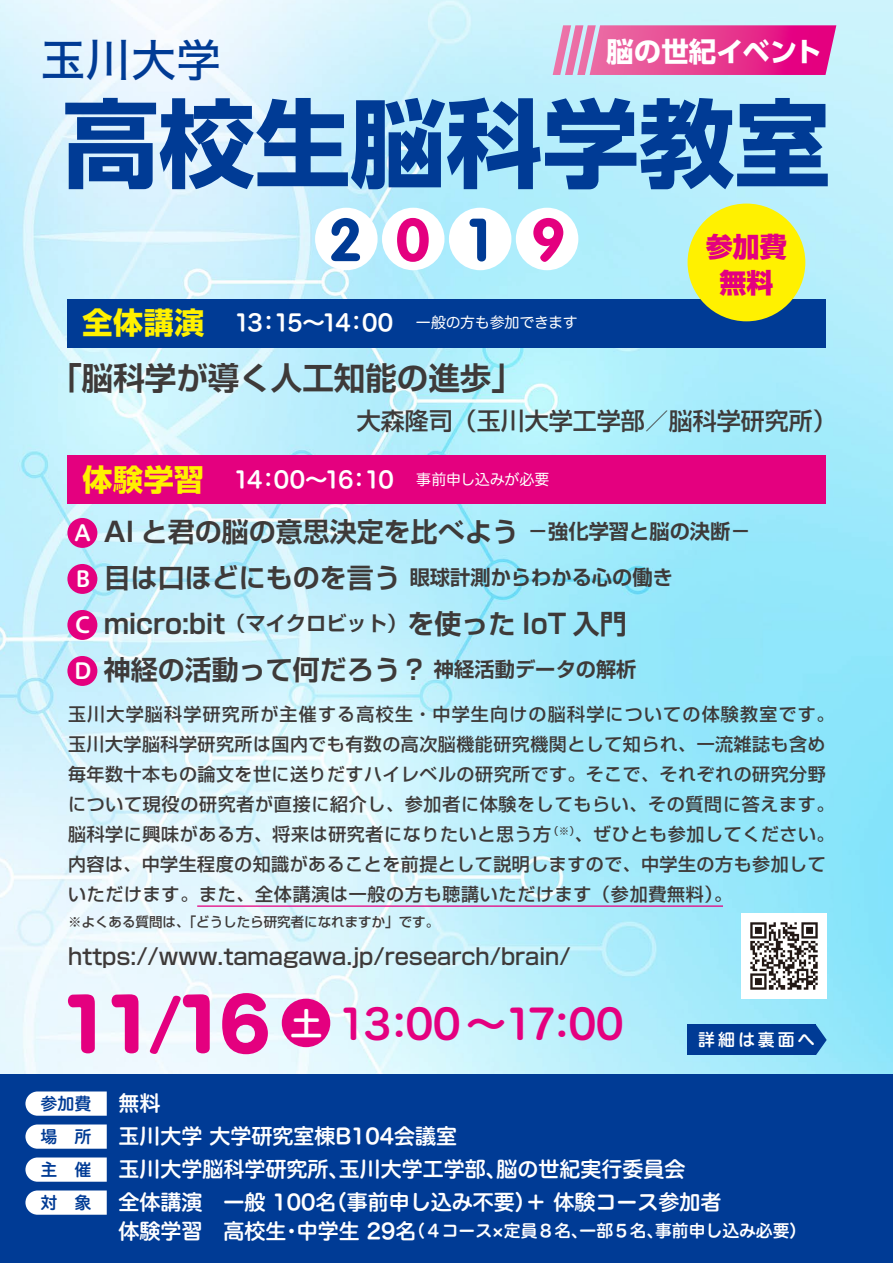
<style>
.page{position:relative;width:893px;height:1263px;background:#fff}
.page>*{position:absolute;margin:0;border:0;box-sizing:border-box;transform-origin:0 0}
.t1{font:700 96px "UD Shin Go Pro";color:#003b95}
.t2{font:69.6px "Hira Maru Std W8";color:#e4007f}
.t3{font:700 59.7px "VAG Rounded";color:#003b95}
.t4{font:45.15px "Hira Kaku Std W5";color:#003b95}
.t5{font:40.2px "Hira Maru Std W6";color:#e4007f}
.t6{font:700 31.5px "Shin Go Pro De";color:#3e3a39}
.t7{font:700 27.45px "UD Shin Go Pro";color:#fff}
.t8{font:700 27px/46px "Shin Go Pro De";color:#3e3a39}
.t9{font:800 27px/36px "Shin Go Pro";color:#e4007f;text-align:center}
.t10{font:500 24px "Shin Go Pro";color:#3e3a39}
.t11{font:22.5px "Hira Maru Std W6";letter-spacing:-.09em;color:#fff}
.t12{font:500 22.5px "Shin Go Pro";color:#3e3a39}
.t13{font:21px/33px "Hira Maru Std W6";color:#fff}
.t14{font:700 20.25px "Shin Go Pro De";color:#3e3a39}
.t15{font:500 18px/30px "Shin Go Pro";letter-spacing:.035em;color:#3e3a39}
.t16{font:17.1px/33px "Hiragino UD Sans R Std W6";color:#003b95;text-align:justify}
.t17{font:16.8px "Hira Maru Std W6";color:#fff}
.t18{font:500 13.5px "Shin Go Pro";color:#3e3a39}
.s1{color:#e4007f}
.s2{font-family:"Shin Go Pro";font-weight:700;font-size:30px;color:#fff100}
.s3{font-family:"Hira Maru Std W4";font-size:15px}
.s4{font-family:"Hiragino UD Sans R Std W6";font-weight:400;font-size:22.2px;color:#fff}
.s5{font-size:20.25px}
.s6{font-size:27px}
.s7{font-family:"Hira Maru Std W6";font-size:59.25px}
.s8{font-size:21px}
</style>
<div class="page">
<img style="left:0;top:0;width:893px;height:1075px">
<div style="left:0;top:1075px;width:893px;height:188px;background:#003b95"></div>
<hr style="left:197px;top:905px;width:526px;height:2px;background:#e4007f">
<div style="left:67px;top:299px;width:759px;height:48px;background:#003b95"></div>
<svg style="left:816px;top:1025px;width:11px;height:30px"></svg>
<div style="left:688px;top:1025px;width:128px;height:30px;background:#003b95"></div>
<div style="left:282px;top:999px;width:48px;height:48px;background:#e4007f;border-radius:50%"></div>
<div style="left:315px;top:208px;width:63px;height:62px;background:#fff;border-radius:50%"></div>
<div style="left:382px;top:208px;width:62px;height:62px;background:#fff;border-radius:50%"></div>
<div style="left:449px;top:208px;width:62px;height:62px;background:#fff;border-radius:50%"></div>
<div style="left:516px;top:208px;width:62px;height:62px;background:#fff;border-radius:50%"></div>
<svg style="left:25px;top:1091px;width:82px;height:25px;background:#ecf1f7"></svg>
<svg style="left:25px;top:1124px;width:82px;height:25px;background:#ecf1f7"></svg>
<svg style="left:25px;top:1157px;width:82px;height:25px;background:#ecf1f7"></svg>
<svg style="left:25px;top:1190px;width:82px;height:25px;background:#ecf1f7"></svg>
<div style="left:67px;top:518px;width:30px;height:30px;background:#e4007f;border-radius:50%"></div>
<div style="left:67px;top:564px;width:30px;height:30px;background:#e4007f;border-radius:50%"></div>
<div style="left:67px;top:610px;width:30px;height:30px;background:#e4007f;border-radius:50%"></div>
<div style="left:67px;top:656px;width:30px;height:30px;background:#e4007f;border-radius:50%"></div>
<div style="left:67px;top:455px;width:759px;height:49px;background:#e4007f"></div>
<img style="left:741px;top:913px;width:85px;height:85px">
<div style="left:688px;top:204px;width:117px;height:117px;background:#fff100;border-radius:50%"></div>
<svg style="left:553px;top:25px;width:283px;height:50px;background:#e44c9b"></svg>
<h3 class="t4" style="left:41px;top:25px;width:182px">玉川大学</h3>
<h3 class="t7" style="left:607px;top:29px;width:217px">脳の世紀イベント</h3>
<h1 class="t1" style="left:63px;top:65px;width:770px">高校生脳科学教室</h1>
<h3 class="t3" style="left:328px;top:205px;width:238px">2<span class="s1">0</span>1<span class="s1">9</span></h3>
<h3 class="t9" style="left:706px;top:226px;width:82px">参加費無料</h3>
<p class="t11" style="left:82px;top:306px;width:497px"><span class="s2">全体講演　</span>13：15～14：00　<span class="s3">一般の方も参加できます</span></p>
<h3 class="t6" style="left:50px;top:352px;width:474px">「脳科学が導く人工知能の進歩」</h3>
<h3 class="t10" style="left:357px;top:401px;width:481px">大森隆司（玉川大学工学部／脳科学研究所）</h3>
<p class="t11" style="left:82px;top:462px;width:469px"><span class="s2">体験学習</span> 14：00～16：10 <span class="s3">事前申し込みが必要</span></p>
<h3 class="t8" style="left:75px;top:505px;width:678px"><span class="s4">A</span> AI と君の脳の意思決定を比べよう <span class="s5">－強化学習と脳の決断－</span></h3>
<p class="t14" style="left:75px;top:561px;width:599px"><span class="s4">B</span> <span class="s6">目は口ほどにものを言う</span> 眼球計測からわかる心の働き</p>
<h3 class="t8" style="left:74px;top:597px;width:564px"><span class="s4">C</span> micro:bit<span class="s5">（マイクロビット）</span>を使った IoT 入門<br><span class="s4">D</span> 神経の活動って何だろう？<span class="s5">神経活動データの解析</span></h3>
<p class="t15" style="left:68px;top:697px;width:768px">玉川大学脳科学研究所が主催する高校生・中学生向けの脳科学についての体験教室です。玉川大学脳科学研究所は国内でも有数の高次脳機能研究機関として知られ、一流雑誌も含め毎年数十本もの論文を世に送りだすハイレベルの研究所です。そこで、それぞれの研究分野について現役の研究者が直接に紹介し、参加者に体験をしてもらい、その質問に答えます。脳科学に興味がある方、将来は研究者になりたいと思う方<sup>（※）</sup>、ぜひとも参加してください。内容は、中学生程度の知識があることを前提として説明しますので、中学生の方も参加していただけます。また、全体講演は一般の方も聴講いただけます（参加費無料）。</p>
<p class="t18" style="left:68px;top:911px;width:373px">※よくある質問は、「どうしたら研究者になれますか」です。</p>
<p class="t12" style="left:68px;top:938px;width:504px">https://www.tamagawa.jp/research/brain/</p>
<h2 class="t2" style="left:61px;top:970px;width:332px">11<span class="s7">/</span>16 <sup>土</sup> <sup>13</sup></h2>
<h3 class="t5" style="left:393px;top:993px;width:232px">:00～17:00</h3>
<p class="t17" style="left:698px;top:1027px;width:118px">詳細は裏面へ</p>
<p class="t16" style="left:40px;top:1086px;width:53px">参加費場　所主　催対　象</p>
<p class="t13" style="left:118px;top:1087px;width:605px">無料<br>玉川大学 大学研究室棟B104会議室<br>玉川大学脳科学研究所、玉川大学工学部、脳の世紀実行委員会<br>全体講演　一般 100名（事前申し込み不要）＋ 体験コース参加者</p>
<p class="t17" style="left:118px;top:1218px;width:689px"><span class="s8">体験学習 高校生・中学生 29名</span>（４コース×定員８名、一部５名、事前申し込み必要）</p>
</div>
